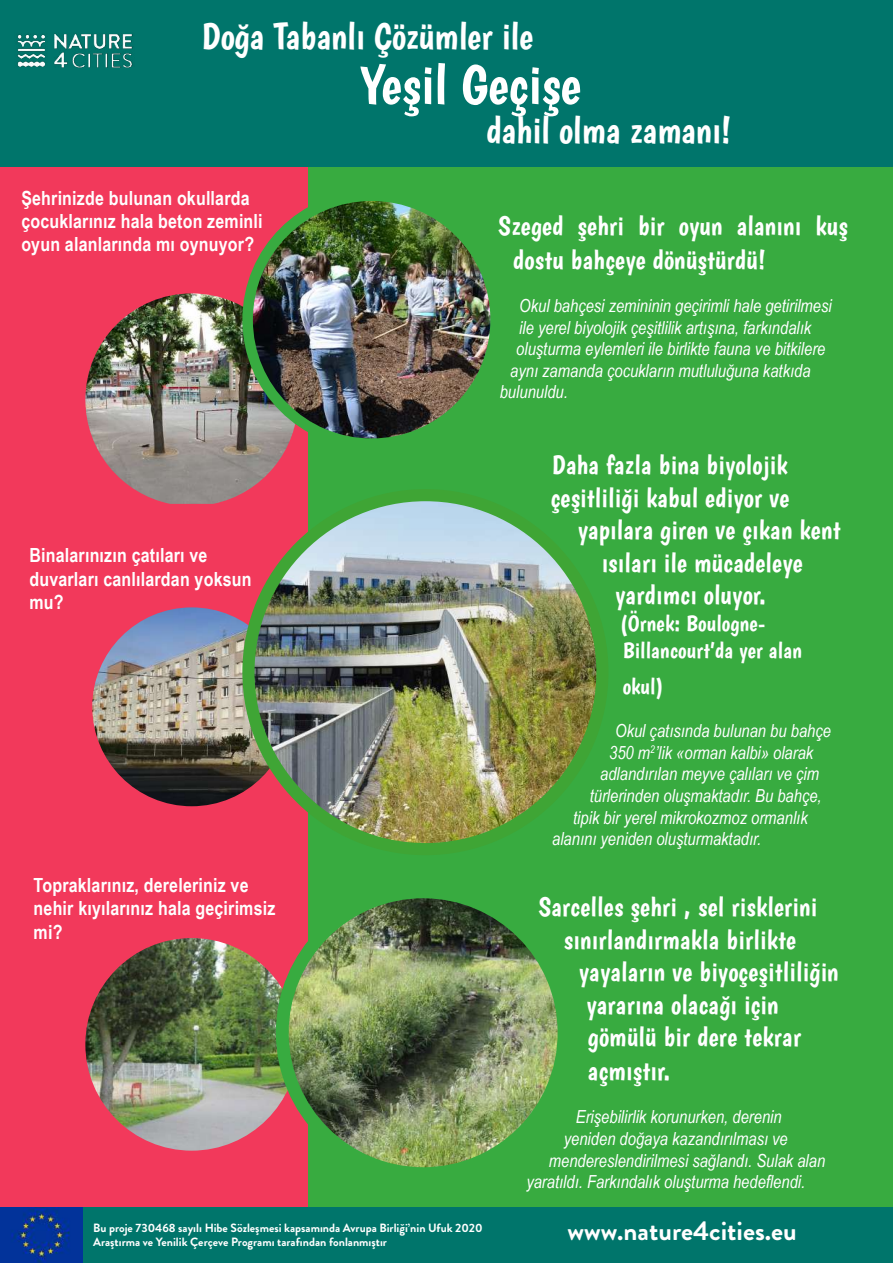
<style>
.page{position:relative;width:893px;height:1263px;background:#fff}
.page>*{position:absolute;margin:0;border:0;box-sizing:border-box;transform-origin:0 0}
.t1{font:55.5px "Boogaloo";color:#fff}
.t2{font:37.5px "Boogaloo";color:#fff}
.t3{font:27px/34.2px "Boogaloo";letter-spacing:.01em;color:#fff}
.t4{font:700 27px "Brandon Grotesque";color:#fff}
.t5{font:22.5px/27px "Boogaloo";letter-spacing:.01em;color:#fff}
.t6{font:700 19.5px/23.4px "Arial Narrow";letter-spacing:.01em;color:#fff}
.t7{font:italic 18px "Arial Narrow";color:#fff}
.t8{font:700 12px/14.4px "Brandon Grotesque";color:#fff}
</style>
<div class="page">
<div style="left:0;top:164px;width:309px;height:1048px;background:#f2395b"></div>
<div style="left:309px;top:167px;width:584px;height:1042px;background:#38ab40"></div>
<div style="left:0;top:1208px;width:893px;height:55px;background:#00756b"></div>
<img style="left:0;top:1208px;width:83px;height:55px">
<div style="left:0;top:0;width:893px;height:167px;background:#00756b"></div>
<img style="left:17px;top:33px;width:116px;height:35px">
<img style="left:85px;top:293px;width:213px;height:211px">
<img style="left:248px;top:196px;width:248px;height:248px;border-radius:124px">
<div style="left:242px;top:190px;width:259px;height:259px;border:10px solid #38ab40;border-radius:50%"></div>
<img style="left:85px;top:938px;width:213px;height:213px;border-radius:106px">
<img style="left:282px;top:892px;width:282px;height:281px;border-radius:141px">
<div style="left:276px;top:885px;width:294px;height:295px;border:13px solid #38ab40;border-radius:50%"></div>
<img style="left:92px;top:607px;width:199px;height:199px;border-radius:99px">
<img style="left:248px;top:495px;width:354px;height:354px;border-radius:177px">
<div style="left:242px;top:489px;width:366px;height:366px;border:12px solid #3fa535;border-radius:50%"></div>
<h2 class="t2" style="left:202px;top:14px;width:333px">Doğa Tabanlı Çözümler ile</h2>
<h1 class="t1" style="left:360px;top:51px;width:223px">Yeşil Geçişe</h1>
<h2 class="t2" style="left:486px;top:107px;width:246px">dahil olma zamanı!</h2>
<p class="t6" style="left:21px;top:185px;width:243px">Şehrinizde bulunan okullarda çocuklarınız hala beton zeminli oyun alanlarında mı oynuyor?</p>
<h3 class="t3" style="left:513px;top:208px;width:336px;text-indent:-15px">Szeged şehri bir oyun alanını kuş dostu bahçeye dönüştürdü!</h3>
<p class="t7" style="left:519px;top:293px;width:314px">Okul bahçesi zemininin geçirimli hale getirilmesi</p>
<p class="t7" style="left:519px;top:315px;width:294px">ile yerel biyolojik çeşitlilik artışına, farkındalık</p>
<p class="t7" style="left:516px;top:336px;width:311px">oluşturma eylemleri ile birlikte fauna ve bitkilere</p>
<p class="t7" style="left:510px;top:358px;width:302px">aynı zamanda çocukların mutluluğuna katkıda</p>
<p class="t7" style="left:500px;top:379px;width:70px">bulunuldu.</p>
<p class="t6" style="left:29px;top:543px;width:224px">Binalarınızın çatıları ve duvarları canlılardan yoksun mu?</p>
<p class="t6" style="left:34px;top:872px;width:243px">Topraklarınız, dereleriniz ve nehir kıyılarınız hala geçirimsiz mi?</p>
<p class="t8" style="left:93px;top:1220px;width:391px">Bu proje 730468 sayılı Hibe Sözleşmesi kapsamında Avrupa Birliği’nin Ufuk 2020<br>Araştırma ve Yenilik Çerçeve Programı tarafından fonlanmıştır</p>
<h3 class="t3" style="left:552px;top:448px;width:237px">Daha fazla bina biyolojik</h3>
<h3 class="t3" style="left:551px;top:480px;width:240px">çeşitliliği kabul ediyor ve</h3>
<h3 class="t3" style="left:578px;top:513px;width:264px">yapılara giren ve çıkan kent</h3>
<h3 class="t3" style="left:602px;top:545px;width:203px">ısıları ile mücadeleye</h3>
<h3 class="t3" style="left:615px;top:577px;width:152px">yardımcı oluyor.</h3>
<p class="t5" style="left:620px;top:610px;width:184px">(Örnek: Boulogne-<br>Billancourt’da yer alan</p>
<p class="t5" style="left:623px;top:673px;width:43px">okul)</p>
<p class="t7" style="left:615px;top:718px;width:217px">Okul çatısında bulunan bu bahçe</p>
<p class="t7" style="left:609px;top:740px;width:206px">350 m<sup>2</sup>’lik «orman kalbi» olarak</p>
<p class="t7" style="left:600px;top:761px;width:221px">adlandırılan meyve çalıları ve çim</p>
<p class="t7" style="left:590px;top:783px;width:234px">türlerinden oluşmaktadır. Bu bahçe,</p>
<p class="t7" style="left:573px;top:805px;width:236px">tipik bir yerel mikrokozmoz ormanlık</p>
<p class="t7" style="left:552px;top:826px;width:211px">alanını yeniden oluşturmaktadır.</p>
<h3 class="t3" style="left:538px;top:890px;width:280px">Sarcelles şehri , sel risklerini</h3>
<h3 class="t3" style="left:564px;top:922px;width:234px">sınırlandırmakla birlikte</h3>
<h3 class="t3" style="left:579px;top:955px;width:261px">yayaların ve biyoçeşitliliğin</h3>
<h3 class="t3" style="left:586px;top:987px;width:194px">yararına olacağı için</h3>
<h3 class="t3" style="left:588px;top:1019px;width:215px">gömülü bir dere tekrar</h3>
<h3 class="t3" style="left:588px;top:1054px;width:84px">açmıştır.</h3>
<p class="t7" style="left:576px;top:1104px;width:207px">Erişebilirlik korunurken, derenin</p>
<p class="t7" style="left:564px;top:1126px;width:225px">yeniden doğaya kazandırılması ve</p>
<p class="t7" style="left:549px;top:1148px;width:278px">mendereslendirilmesi sağlandı. Sulak alan</p>
<p class="t7" style="left:526px;top:1169px;width:280px">yaratıldı. Farkındalık oluşturma hedeflendi.</p>
<h3 class="t4" style="left:568px;top:1212px;width:231px">www.nature4cities.eu</h3>
</div>
